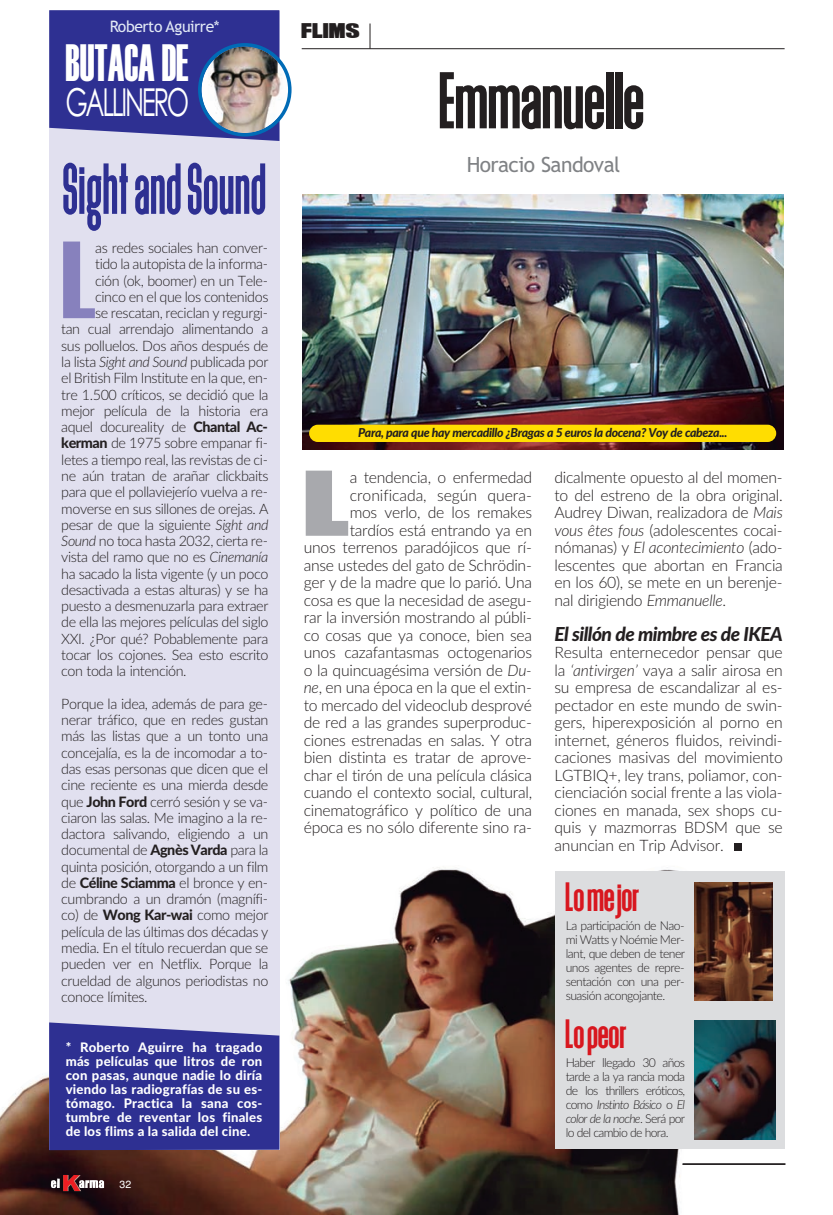
<style>
.page{position:relative;width:833px;height:1215px;background:#fff}
.page>*{position:absolute;margin:0;border:0;box-sizing:border-box;transform-origin:0 0}
.t1{font:109.55px "Haettenschweiler";color:#8781bd}
.t2{font:85.75px "Deutschlander";color:#231f20}
.t3{font:80.15px "Republica Minor";color:#a8a9ad}
.t4{font:77px "Deutschlander";letter-spacing:.01em;color:#2e3092;scale:.8 1}
.t5{font:52.5px "Haettenschweiler";color:#fff;scale:.72 1}
.t6{font:43.75px "Deutschlander";color:#d8171f}
.t7{font:38.5px "Century Gothic";letter-spacing:-.09em;color:#fff;scale:.67 1}
.t8{font:29.75px "News of the World";letter-spacing:.015em;color:#231f20}
.t9{font:21px "Trebuchet MS";letter-spacing:-.025em;color:#808285}
.t10{font:italic 800 19.25px "Lato";letter-spacing:-.03em;color:#231f20}
.t11{font:300 15.75px/17.5px "Lato";letter-spacing:-.02em;color:#231f20;text-align:justify}
.t12{font:15.75px "Trebuchet MS";letter-spacing:-.025em;color:#e2e9f5}
.t13{font:300 14.35px/16.3px "Lato";letter-spacing:-.03em;color:#231f20;text-align:justify}
.t14{font:800 13.12px/14px "Lato";letter-spacing:.015em;color:#fff;text-align:justify}
.t15{font:300 12.25px/14px "Lato";letter-spacing:-.055em;color:#231f20;text-align:justify}
.t16{font:italic 800 12.25px "Lato";letter-spacing:-.03em;color:#231f20}
.t17{font:10.5px "Helvetica";color:#fff}
.s1{font-style:italic}
.s2{font-weight:800}
</style>
<div class="page">
<img style="left:0;top:10px;width:786px;height:1205px">
<p class="t12" style="left:110px;top:18px;width:111px">Roberto Aguirre*</p>
<h3 class="t5" style="left:65px;top:33px;width:172px">BUTACA DE</h3>
<h3 class="t7" style="left:65px;top:80px;width:186px">GALLINERO</h3>
<h3 class="t4" style="left:63px;top:142px;width:256px">SightandSound</h3>
<h1 class="t1" style="left:61px;top:217px;width:36px">L</h1>
<p class="t13" style="left:95px;top:240px;width:174px">as redes sociales han conver-</p>
<p class="t13" style="left:95px;top:256px;width:174px">tido la autopista de la informa-</p>
<p class="t13" style="left:95px;top:272px;width:174px">ción (ok, boomer) en un Tele-</p>
<p class="t13" style="left:95px;top:289px;width:175px">cinco en el que los contenidos</p>
<p class="t13" style="left:95px;top:305px;width:174px">se rescatan, reciclan y regurgi-</p>
<p class="t13" style="left:61px;top:321px;width:209px">tan cual arrendajo alimentando a</p>
<p class="t13" style="left:61px;top:338px;width:209px">sus polluelos. Dos años después de</p>
<p class="t13" style="left:61px;top:354px;width:209px">la lista <span class="s1">Sight and Sound</span> publicada por</p>
<p class="t13" style="left:61px;top:370px;width:208px">el British Film Institute en la que, en-</p>
<p class="t13" style="left:61px;top:386px;width:209px">tre 1.500 críticos, se decidió que la</p>
<p class="t13" style="left:61px;top:403px;width:209px">mejor película de la historia era</p>
<p class="t13" style="left:61px;top:419px;width:208px">aquel docureality de <span class="s2">Chantal Ac-</span></p>
<p class="t13" style="left:61px;top:435px;width:208px"><span class="s2">kerman</span> de 1975 sobre empanar fi-</p>
<p class="t13" style="left:61px;top:452px;width:208px">letes a tiempo real, las revistas de ci-</p>
<p class="t13" style="left:61px;top:468px;width:209px">ne aún tratan de arañar clickbaits</p>
<p class="t13" style="left:61px;top:484px;width:208px">para que el pollaviejerío vuelva a re-</p>
<p class="t13" style="left:61px;top:500px;width:209px">moverse en sus sillones de orejas. A</p>
<p class="t13" style="left:61px;top:517px;width:209px">pesar de que la siguiente <span class="s1">Sight and</span></p>
<p class="t13" style="left:61px;top:533px;width:208px"><span class="s1">Sound</span> no toca hasta 2032, cierta re-</p>
<p class="t13" style="left:61px;top:549px;width:209px">vista del ramo que no es <span class="s1">Cinemanía</span></p>
<p class="t13" style="left:61px;top:565px;width:209px">ha sacado la lista vigente (y un poco</p>
<p class="t13" style="left:61px;top:582px;width:209px">desactivada a estas alturas) y se ha</p>
<p class="t13" style="left:61px;top:598px;width:209px">puesto a desmenuzarla para extraer</p>
<p class="t13" style="left:61px;top:614px;width:209px">de ella las mejores películas del siglo</p>
<p class="t13" style="left:61px;top:631px;width:209px">XXI. ¿Por qué? Pobablemente para</p>
<p class="t13" style="left:61px;top:647px;width:209px">tocar los cojones. Sea esto escrito</p>
<p class="t13" style="left:61px;top:663px;width:127px">con toda la intención.</p>
<p class="t13" style="left:61px;top:696px;width:209px">Porque la idea, además de para ge&shy;nerar tráfico, que en redes gustan más las listas que a un tonto una concejalía, es la de incomodar a to&shy;das esas personas que dicen que el cine reciente es una mierda desde que <span class="s2">John Ford</span> cerró sesión y se va&shy;ciaron las salas. Me imagino a la re&shy;dactora salivando, eligiendo a un documental de <span class="s2">Agnès Varda</span> para la quinta posición, otorgando a un film de <span class="s2">Céline Sciamma</span> el bronce y en&shy;cumbrando a un dramón (magnífi&shy;co) de <span class="s2">Wong Kar-wai</span> como mejor película de las últimas dos décadas y media. En el título recuerdan que se pueden ver en Netflix. Porque la crueldad de algunos periodistas no conoce límites.</p>
<p class="t14" style="left:66px;top:1041px;width:198px">* Roberto Aguirre ha tragado más películas que litros de ron con pasas, aunque nadie lo diría viendo las radiografías de su es&shy;tómago. Practica la sana cos&shy;tumbre de reventar los finales de los flims a la salida del cine.</p>
<p class="t17" style="left:119px;top:1178px;width:13px">32</p>
<h3 class="t8" style="left:302px;top:11px;width:59px">FLIMS</h3>
<h2 class="t2" style="left:440px;top:49px;width:207px">Emmanuele</h2>
<h3 class="t9" style="left:467px;top:153px;width:155px">Horacio Sandoval</h3>
<p class="t16" style="left:358px;top:425px;width:371px">Para, para que hay mercadillo ¿Bragas a 5 euros la docena? Voy de cabeza...</p>
<h3 class="t3" style="left:304px;top:461px;width:48px">L</h3>
<p class="t11" style="left:304px;top:469px;width:230px;text-align:right">a tendencia, o enfermedad cronificada, según quera-<br>mos verlo, de los remakes tardíos está entrando ya en<br>unos terrenos paradójicos que rí&shy;anse ustedes del gato de Schrödin&shy;ger y de la madre que lo parió. Una cosa es que la necesidad de asegu&shy;rar la inversión mostrando al públi&shy;co cosas que ya conoce, bien sea unos cazafantasmas octogenarios o la quincuagésima versión de <span class="s1">Du&shy;ne</span>, en una época en la que el extin&shy;to mercado del videoclub desprové de red a las grandes superproduc&shy;ciones estrenadas en salas. Y otra bien distinta es tratar de aprove&shy;char el tirón de una película clásica cuando el contexto social, cultural, cinematográfico y político de una época es no sólo diferente sino ra-</p>
<p class="t11" style="left:554px;top:469px;width:230px">dicalmente opuesto al del momen&shy;to del estreno de la obra original.<br>Audrey Diwan, realizadora de <span class="s1">Mais vous êtes fous</span> (adolescentes cocai&shy;nómanas) y <span class="s1">El acontecimiento</span> (ado&shy;lescentes que abortan en Francia en los 60), se mete en un berenje&shy;nal dirigiendo <span class="s1">Emmanuelle</span>.</p>
<h3 class="t10" style="left:554px;top:623px;width:230px">El sillón de mimbre es de IKEA</h3>
<p class="t11" style="left:554px;top:644px;width:230px">Resulta enternecedor pensar que la <span class="s1">‘antivirgen’</span> vaya a salir airosa en su empresa de escandalizar al es&shy;pectador en este mundo de swin&shy;gers, hiperexposición al porno en internet, géneros fluidos, reivindi&shy;caciones masivas del movimiento LGTBIQ+, ley trans, poliamor, con&shy;cienciación social frente a las viola&shy;ciones en manada, sex shops cu&shy;quis y mazmorras BDSM que se anuncian en Trip Advisor.</p>
<h3 class="t6" style="left:566px;top:870px;width:76px">Lomejor</h3>
<p class="t15" style="left:566px;top:919px;width:121px">La participación de Nao&shy;mi Watts y Noémie Mer&shy;lant, que deben de tener unos agentes de repre&shy;sentación con una per&shy;suasión acongojante.</p>
<h3 class="t6" style="left:566px;top:1007px;width:63px">Lopeor</h3>
<p class="t15" style="left:566px;top:1055px;width:121px">Haber llegado 30 años tarde a la ya rancia moda de los thrillers eróticos, como <span class="s1">Instinto Básico</span> o <span class="s1">El color de la noche</span>. Será por lo del cambio de hora.</p>
</div>
